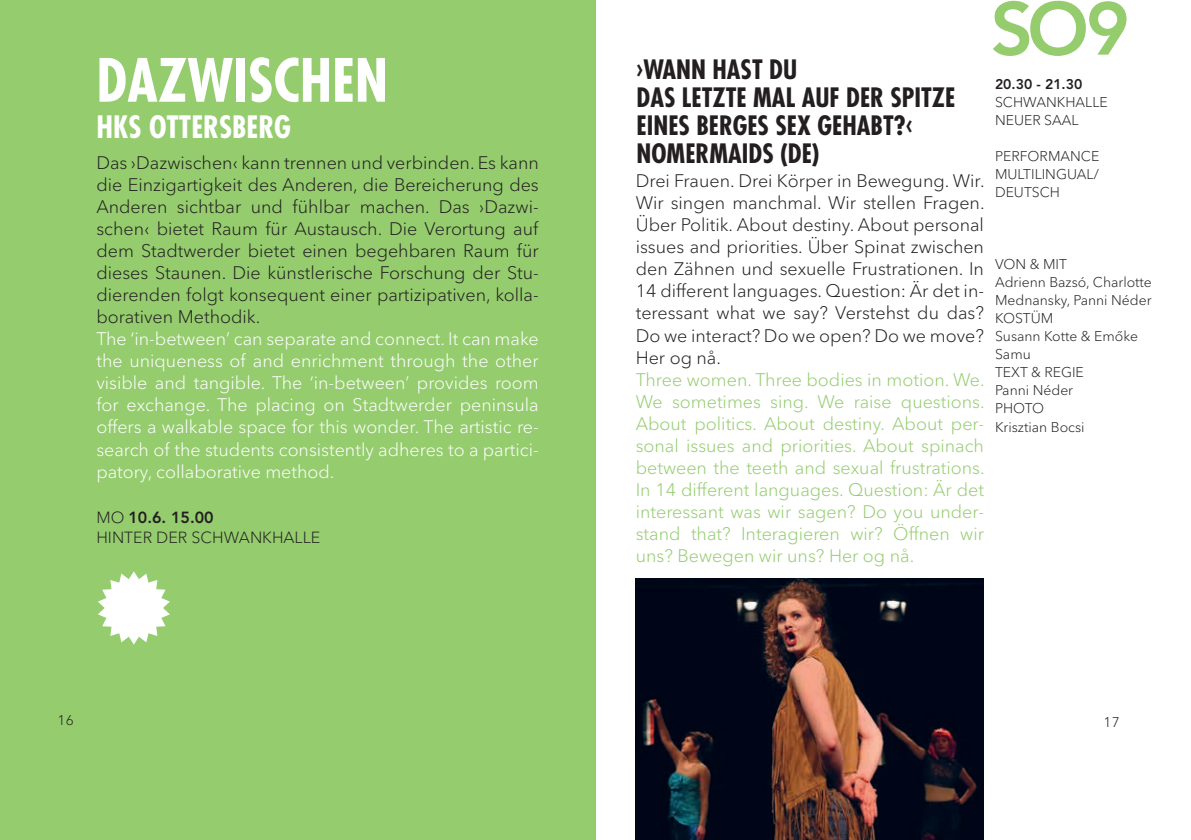
<style>
.page{position:relative;width:1191px;height:840px;background:#fff}
.page>*{position:absolute;margin:0;border:0;box-sizing:border-box;transform-origin:0 0}
.t1{font:800 74px "Avenir LT Std";color:#94cc6e}
.t2{font:700 condensed 58px "Futura";color:#fff}
.t3{font:700 condensed 30px "Futura";color:#fff}
.t4{font:700 condensed 26px/28px "Futura";color:#231f20}
.t5{font:300 18px/22px "Avenir Next LT Pro";color:#231f20;text-align:justify}
.t6{font:300 18px/22px "Avenir Next LT Pro";color:#94cc6e;text-align:justify}
.t7{font:300 18px/22px "Avenir Next LT Pro";color:#fff;text-align:justify}
.t8{font:300 16px "Avenir Next LT Pro";color:#231f20}
.t9{font:800 16px "Avenir LT Std";color:#231f20}
.t10{font:300 14px/18.2px "Avenir Next LT Pro";color:#231f20}
.t11{font:800 14px "Avenir LT Std";color:#231f20}
.s1{font-family:"Avenir Next LT Pro";font-weight:300}
</style>
<div class="page">
<div style="left:0;top:0;width:595px;height:839px;background:#94cc6e"></div>
<img style="left:635px;top:578px;width:348px;height:261px">
<svg style="left:98px;top:571px;width:72px;height:73px"></svg>
<h2 class="t2" style="left:96px;top:43px;width:293px">DAZWISCHEN</h2>
<h3 class="t3" style="left:96px;top:107px;width:196px">HKS OTTERSBERG</h3>
<p class="t5" style="left:96px;top:152px;width:444px">Das ›Dazwischen‹ kann trennen und verbinden. Es kann die Einzigartigkeit des Anderen, die Bereicherung des Anderen sichtbar und fühlbar machen. Das ›Dazwi&shy;schen‹ bietet Raum für Austausch. Die Verortung auf dem Stadtwerder bietet einen begehbaren Raum für dieses Staunen. Die künstlerische Forschung der Stu&shy;dierenden folgt konsequent einer partizipativen, kolla&shy;borativen Methodik.</p>
<p class="t7" style="left:96px;top:328px;width:444px">The ‘in-between’ can separate and connect. It can make the uniqueness of and enrichment through the other visible and tangible. The ‘in-between’ provides room for exchange. The placing on Stadtwerder peninsula offers a walkable space for this wonder. The artistic re&shy;search of the students consistently adheres to a partici&shy;patory, collaborative method.</p>
<p class="t9" style="left:96px;top:507px;width:119px"><span class="s1">MO</span> 10.6. 15.00</p>
<p class="t8" style="left:96px;top:527px;width:225px">HINTER DER SCHWANKHALLE</p>
<h3 class="t4" style="left:636px;top:55px;width:320px">›WANN HAST DU<br>DAS LETZTE MAL AUF DER SPITZE<br>EINES BERGES SEX GEHABT?‹<br>NOMERMAIDS (DE)</h3>
<p class="t5" style="left:636px;top:170px;width:350px">Drei Frauen. Drei Körper in Bewegung. Wir.<br>Wir singen manchmal. Wir stellen Fragen.<br>Über Politik. About destiny. About personal issues and priorities. Über Spinat zwischen den Zähnen und sexuelle Frustrationen. In 14 different languages. Question: Är det in&shy;teressant what we say? Verstehst du das?<br>Do we interact? Do we open? Do we move?<br>Her og nå.</p>
<p class="t6" style="left:636px;top:368px;width:350px">Three women. Three bodies in motion. We.<br>We sometimes sing. We raise questions.<br>About politics. About destiny. About per&shy;sonal issues and priorities. About spinach between the teeth and sexual frustrations.<br>In 14 different languages. Question: Är det interessant was wir sagen? Do you under&shy;stand that? Interagieren wir? Öffnen wir uns? Bewegen wir uns? Her og nå.</p>
<h1 class="t1" style="left:990px;top:-15px;width:141px">SO9</h1>
<p class="t11" style="left:995px;top:76px;width:89px">20.30 - 21.30</p>
<p class="t10" style="left:995px;top:93px;width:114px">SCHWANKHALLE<br>NEUER SAAL</p>
<p class="t10" style="left:995px;top:147px;width:106px;text-align:justify">PERFORMANCE MULTILINGUAL/ DEUTSCH</p>
<p class="t10" style="left:995px;top:255px;width:158px">VON &amp; MIT<br>Adrienn Bazsó, Charlotte<br>Mednansky, Panni Néder<br>KOSTÜM<br>Susann Kotte &amp; Emőke<br>Samu<br>TEXT &amp; REGIE<br>Panni Néder<br>PHOTO<br>Krisztian Bocsi</p>
<p class="t10" style="left:58px;top:711px;width:18px">16</p>
<p class="t10" style="left:1103px;top:712px;width:18px">17</p>
</div>
